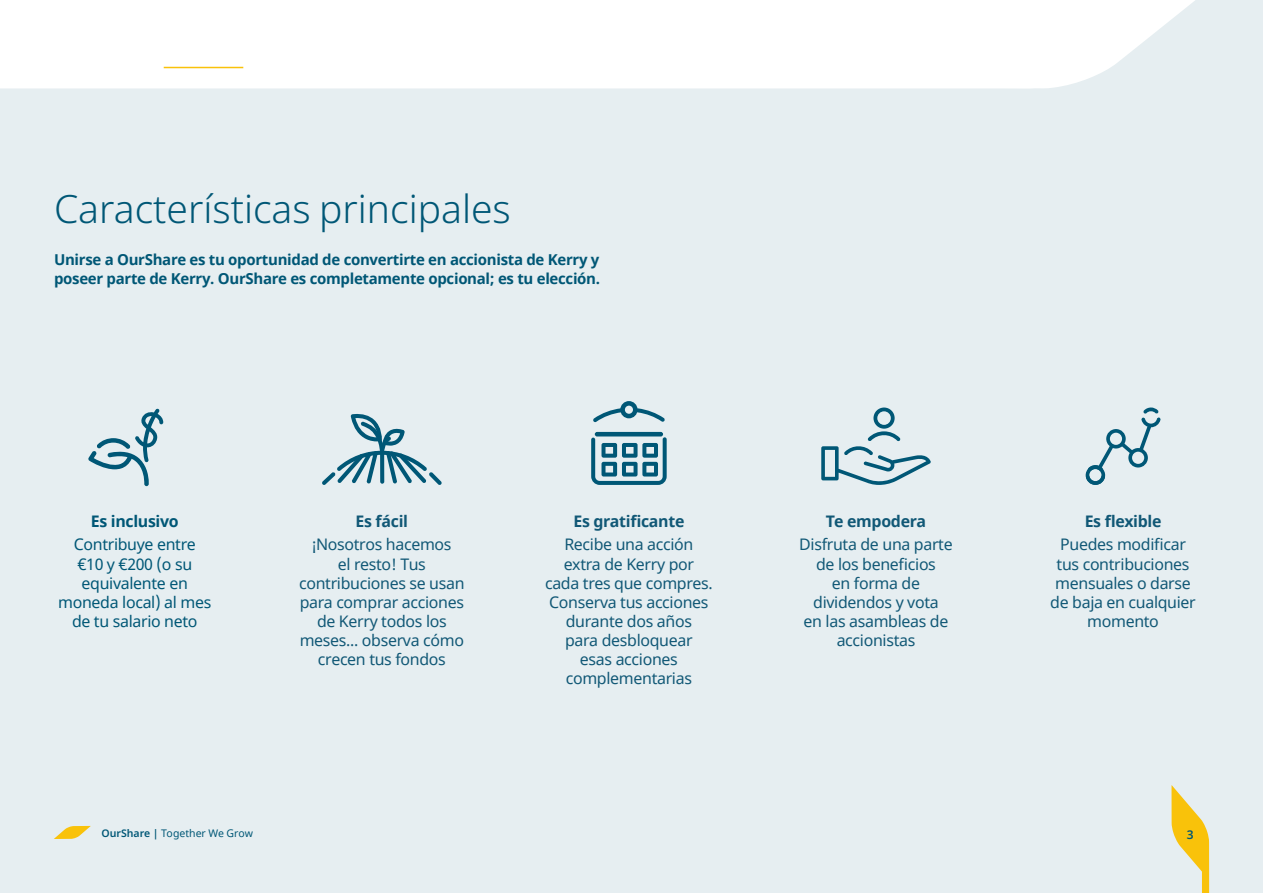
<style>
.page{position:relative;width:1263px;height:893px;background:#e6eef1}
.page>*{position:absolute;margin:0;border:0;box-sizing:border-box;transform-origin:0 0}
.t1{font:300 39px "Noto Sans";color:#005776}
.t2{font:15.9px/19px "Noto Sans";letter-spacing:-.02em;color:#115876;text-align:center}
.t3{font:15.9px/19px "Noto Sans";letter-spacing:-.02em;color:#005776;text-align:center}
.t4{font:700 15.9px "Noto Sans";letter-spacing:-.02em;color:#115876}
.t5{font:700 15.9px "Noto Sans";letter-spacing:-.02em;color:#005776}
.t6{font:700 15px/19.5px "Noto Sans";letter-spacing:-.02em;color:#005776}
.t7{font:600 12px "Noto Sans";color:#005776}
.t8{font:10.5px "Noto Sans";color:#005776}
.s1{font-weight:600}
</style>
<div class="page">
<svg style="left:1077px;top:0;width:118px;height:82px"></svg>
<div style="left:0;top:0;width:1077px;height:88px;background:#fff"></div>
<svg style="left:54px;top:826px;width:37px;height:13px"></svg>
<svg style="left:1171px;top:785px;width:38px;height:108px"></svg>
<hr style="left:164px;top:67px;width:79px;height:1px;background:#f9c20a">
<svg style="left:1086px;top:407px;width:75px;height:78px"></svg>
<svg style="left:821px;top:407px;width:110px;height:78px"></svg>
<svg style="left:88px;top:408px;width:75px;height:78px"></svg>
<svg style="left:322px;top:414px;width:120px;height:71px"></svg>
<svg style="left:593px;top:401px;width:72px;height:21px"></svg>
<hr style="left:595px;top:432px;width:68px;height:4px;background:#005776;border-radius:2px">
<svg style="left:591px;top:437px;width:76px;height:48px"></svg>
<h1 class="t1" style="left:54px;top:182px;width:458px">Características principales</h1>
<p class="t6" style="left:54px;top:250px;width:548px">Unirse a OurShare es tu oportunidad de convertirte en accionista de Kerry y poseer parte de Kerry. OurShare es completamente opcional; es tu elección.</p>
<p class="t5" style="left:91px;top:510px;width:89px">Es inclusivo</p>
<p class="t3" style="left:58px;top:536px;width:155px">Contribuye entre<br>€10 y €200 (o su equivalente en moneda local) al mes de tu salario neto</p>
<p class="t4" style="left:356px;top:510px;width:54px">Es fácil</p>
<p class="t2" style="left:299px;top:536px;width:167px">¡Nosotros hacemos<br>el resto! Tus contribuciones se usan para comprar acciones de Kerry todos los meses... observa cómo crecen tus fondos</p>
<p class="t4" style="left:573px;top:510px;width:112px">Es gratificante</p>
<p class="t2" style="left:545px;top:536px;width:169px">Recibe una acción extra de Kerry por cada tres que compres.<br>Conserva tus acciones durante dos años<br>para desbloquear<br>esas acciones complementarias</p>
<p class="t4" style="left:826px;top:510px;width:102px">Te empodera</p>
<p class="t2" style="left:799px;top:536px;width:155px">Disfruta de una parte de los beneficios<br>en forma de dividendos y vota<br>en las asambleas de accionistas</p>
<p class="t4" style="left:1085px;top:510px;width:78px">Es flexible</p>
<p class="t2" style="left:1050px;top:536px;width:147px">Puedes modificar tus contribuciones mensuales o darse de baja en cualquier momento</p>
<p class="t8" style="left:101px;top:826px;width:153px"><span class="s1">OurShare |</span> Together We Grow</p>
<p class="t7" style="left:1187px;top:826px;width:8px">3</p>
</div>
